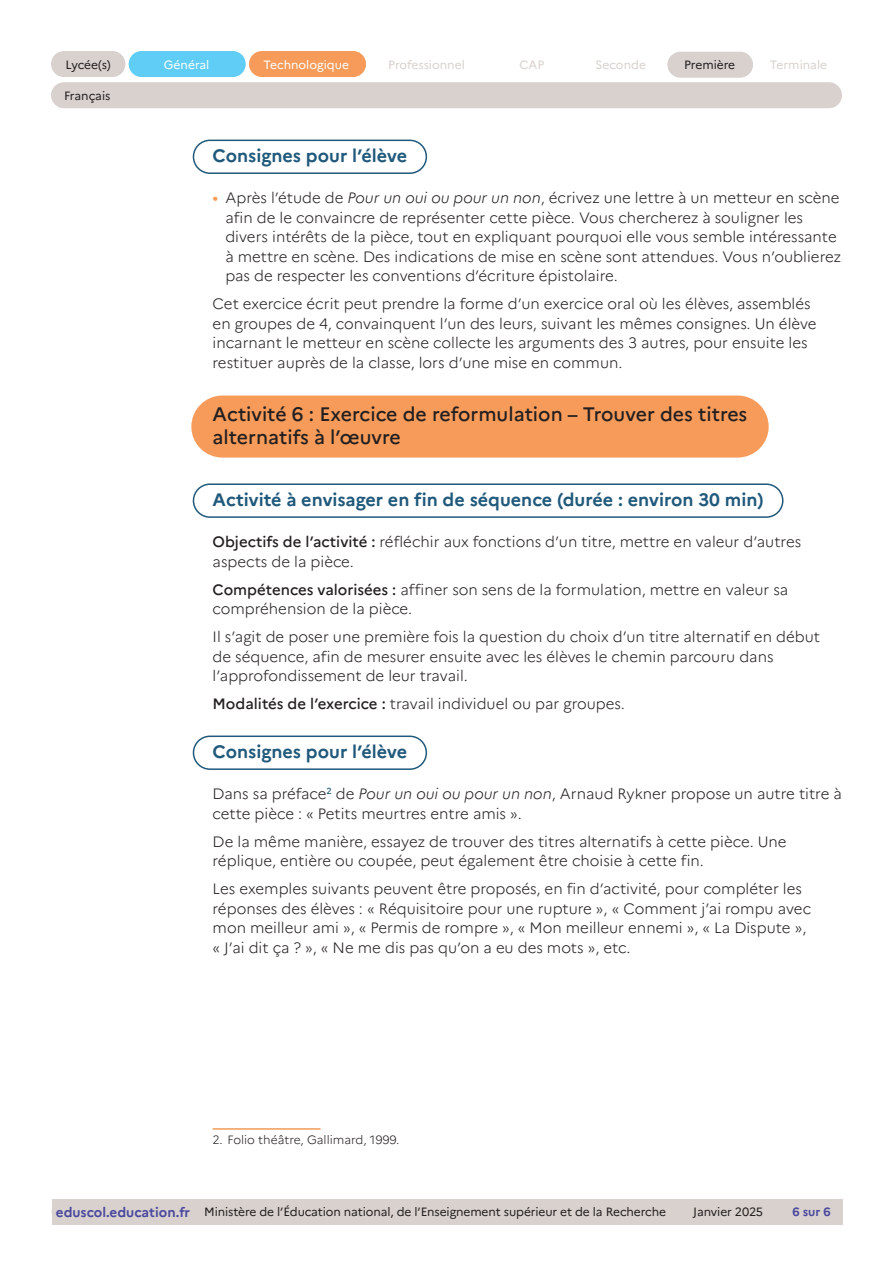
<style>
.page{position:relative;width:893px;height:1263px;background:#fff}
.page>*{position:absolute;margin:0;border:0;box-sizing:border-box;transform-origin:0 0}
._03_titre_2{font:500 19.5px/23.4px "Marianne";color:#231f20}
._04_titre_3{font:700 18px "Marianne";color:#20597b}
.Texte_courant{font:300 15px/19.5px "Marianne";color:#231f20}
.t1{font:12px "Marianne";letter-spacing:-.01em;color:#231f20}
.t2{font:12px "Marianne";color:#d8d1ce}
._11_note_bas_de_page{font:300 12px "Marianne";color:#231f20}
.t3{font:12px "Marianne";color:#fff}
.t4{font:700 12px "Marianne";color:#4a489e}
.s1{font-weight:400;font-size:16.5px;color:#f69b59}
.s2{font-style:italic}
.s3{font-weight:500}
.s4{font-weight:700;font-size:13.5px;color:#4a489e}
</style>
<div class="page">
<div style="left:51px;top:51px;width:74px;height:26px;background:#d8d1ce;border-radius:13px"></div>
<div style="left:129px;top:51px;width:117px;height:26px;background:#5fcdf5;border-radius:13px"></div>
<div style="left:249px;top:51px;width:117px;height:26px;background:#f69b59;border-radius:13px"></div>
<div style="left:667px;top:52px;width:86px;height:26px;background:#d8d1ce;border-radius:13px"></div>
<div style="left:51px;top:82px;width:791px;height:26px;background:#d8d1ce;border-radius:13px"></div>
<div style="left:52px;top:1199px;width:142px;height:26px;background:#d8d1ce"></div>
<div style="left:194px;top:1199px;width:482px;height:26px;background:#d8d1ce"></div>
<div style="left:676px;top:1199px;width:104px;height:26px;background:#d8d1ce"></div>
<div style="left:780px;top:1199px;width:63px;height:26px;background:#d8d1ce"></div>
<div style="left:193px;top:140px;width:234px;height:34px;border:2px solid #20597b;border-radius:16px"></div>
<div style="left:191px;top:395px;width:578px;height:63px;background:#f69b59;border-radius:31px"></div>
<div style="left:193px;top:483px;width:590px;height:35px;border:2px solid #20597b;border-radius:16px"></div>
<div style="left:193px;top:735px;width:234px;height:35px;border:2px solid #20597b;border-radius:16px"></div>
<hr style="left:213px;top:1128px;width:108px;height:2px;background:#f69b59">
<p class="t1" style="left:65px;top:57px;width:47px">Lycée(s)</p>
<p class="t3" style="left:164px;top:57px;width:47px">Général</p>
<p class="t3" style="left:263px;top:57px;width:87px">Technologique</p>
<p class="t2" style="left:388px;top:57px;width:78px">Professionnel</p>
<p class="t2" style="left:520px;top:58px;width:26px">CAP</p>
<p class="t2" style="left:596px;top:58px;width:52px">Seconde</p>
<p class="t1" style="left:684px;top:58px;width:53px">Première</p>
<p class="t2" style="left:770px;top:58px;width:59px">Terminale</p>
<p class="t1" style="left:64px;top:88px;width:48px">Français</p>
<p class="_04_titre_3" style="left:213px;top:145px;width:196px">Consignes pour l’élève</p>
<p class="Texte_courant" style="left:225px;top:188px;width:617px;text-indent:-13px"><span class="s1">•</span> Après l’étude de <span class="s2">Pour un oui ou pour un non</span>, écrivez une lettre à un metteur en scène afin de le convaincre de représenter cette pièce. Vous chercherez à souligner les divers intérêts de la pièce, tout en expliquant pourquoi elle vous semble intéressante à mettre en scène. Des indications de mise en scène sont attendues. Vous n’oublierez pas de respecter les conventions d’écriture épistolaire.</p>
<p class="Texte_courant" style="left:213px;top:294px;width:606px">Cet exercice écrit peut prendre la forme d’un exercice oral où les élèves, assemblés en groupes de 4, convainquent l’un des leurs, suivant les mêmes consignes. Un élève incarnant le metteur en scène collecte les arguments des 3 autres, pour ensuite les restituer auprès de la classe, lors d’une mise en commun.</p>
<p class="_03_titre_2" style="left:213px;top:402px;width:536px">Activité 6 : Exercice de reformulation – Trouver des titres alternatifs à l’œuvre</p>
<p class="_04_titre_3" style="left:213px;top:489px;width:552px">Activité à envisager en fin de séquence (durée : environ 30 min)</p>
<p class="Texte_courant" style="left:213px;top:532px;width:590px"><span class="s3">Objectifs de l’activité :</span> réfléchir aux fonctions d’un titre, mettre en valeur d’autres aspects de la pièce.</p>
<p class="Texte_courant" style="left:213px;top:579px;width:577px"><span class="s3">Compétences valorisées :</span> affiner son sens de la formulation, mettre en valeur sa compréhension de la pièce.</p>
<p class="Texte_courant" style="left:213px;top:627px;width:609px">Il s’agit de poser une première fois la question du choix d’un titre alternatif en début de séquence, afin de mesurer ensuite avec les élèves le chemin parcouru dans l’approfondissement de leur travail.</p>
<p class="Texte_courant" style="left:213px;top:694px;width:414px"><span class="s3">Modalités de l’exercice :</span> travail individuel ou par groupes.</p>
<p class="_04_titre_3" style="left:213px;top:741px;width:196px">Consignes pour l’élève</p>
<p class="Texte_courant" style="left:213px;top:784px;width:631px">Dans sa préface<sup>2</sup> de <span class="s2">Pour un oui ou pour un non</span>, Arnaud Rykner propose un autre titre à cette pièce : « Petits meurtres entre amis ».</p>
<p class="Texte_courant" style="left:213px;top:831px;width:575px">De la même manière, essayez de trouver des titres alternatifs à cette pièce. Une réplique, entière ou coupée, peut également être choisie à cette fin.</p>
<p class="Texte_courant" style="left:213px;top:879px;width:600px">Les exemples suivants peuvent être proposés, en fin d’activité, pour compléter les réponses des élèves : « Réquisitoire pour une rupture », « Comment j’ai rompu avec mon meilleur ami », « Permis de rompre », « Mon meilleur ennemi », « La Dispute », « J’ai dit ça ? », « Ne me dis pas qu’on a eu des mots », etc.</p>
<p class="_11_note_bas_de_page" style="left:213px;top:1132px;width:188px">2. Folio théâtre, Gallimard, 1999.</p>
<p class="t1" style="left:56px;top:1205px;width:612px"><span class="s4">eduscol.education.fr</span> Ministère de l’Éducation national, de l’Enseignement supérieur et de la Recherche</p>
<p class="t1" style="left:693px;top:1205px;width:71px">Janvier 2025</p>
<p class="t4" style="left:792px;top:1205px;width:40px">6 sur 6</p>
</div>
